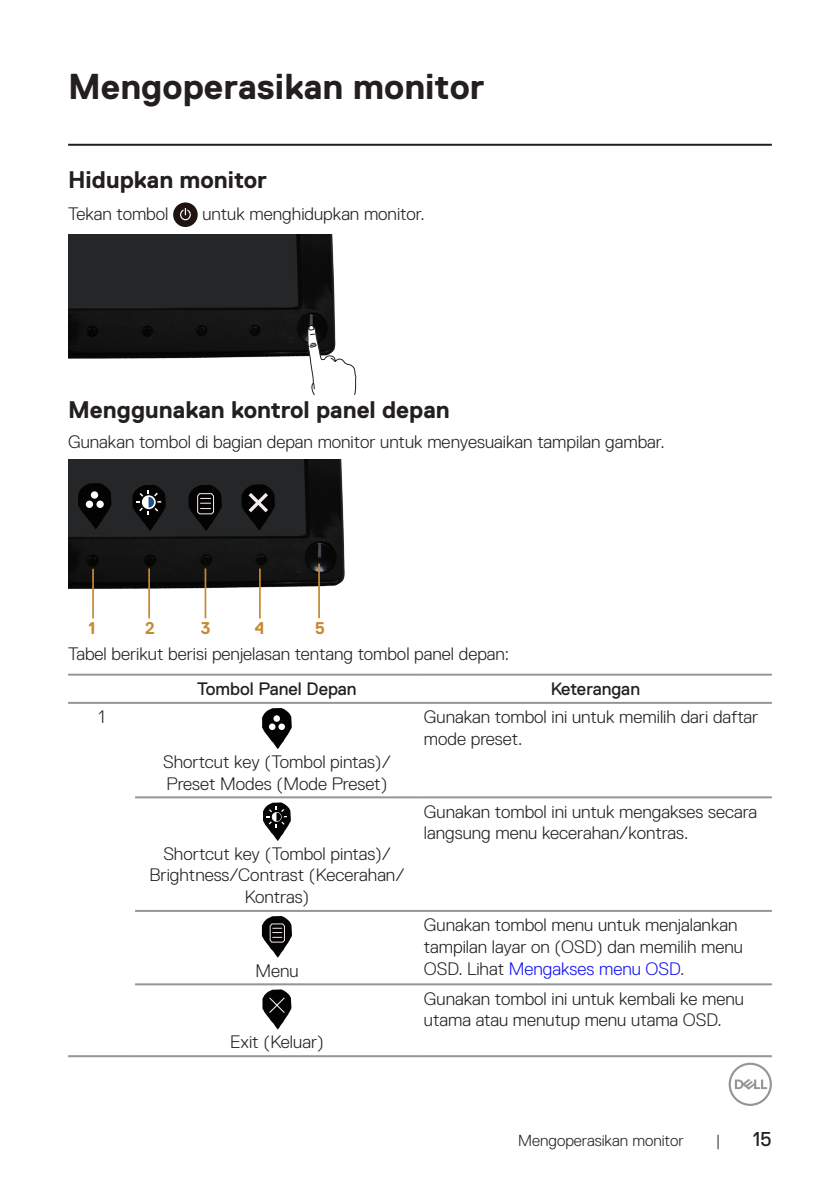
<style>
.page{position:relative;width:840px;height:1191px;background:#fff}
.page>*{position:absolute;margin:0;border:0;box-sizing:border-box;transform-origin:0 0}
.Head_1{font:700 36px "Dell Replica";color:#231f20}
.Head_2{font:700 24px "Dell Replica";color:#231f20}
.t1{font:20px "Dell Replica";color:#231f20}
.text{font:300 18px/21.6px "Dell Replica";color:#231f20}
.text-2{font:18px "Dell Replica";color:#231f20}
.t2{font:700 17px "Dell Replica";color:#c78830}
.t3{font:300 16px "Dell Replica";color:#231f20}
.s1{color:#1111f6}
</style>
<div class="page">
<svg style="left:728px;top:1062px;width:43px;height:44px"></svg>
<hr style="left:68px;top:144px;width:703px;height:2px;background:#231f20">
<div style="left:173px;top:202px;width:24px;height:25px;background:#201412;border-radius:50%"></div>
<svg style="left:180px;top:208px;width:11px;height:12px"></svg>
<img style="left:68px;top:234px;width:267px;height:125px">
<svg style="left:307px;top:325px;width:49px;height:69px"></svg>
<img style="left:68px;top:459px;width:277px;height:131px">
<hr style="left:204px;top:568px;width:2px;height:50px;background:#c78830">
<hr style="left:259px;top:568px;width:1px;height:50px;background:#c78830">
<hr style="left:148px;top:568px;width:2px;height:50px;background:#c78830">
<hr style="left:318px;top:563px;width:2px;height:55px;background:#c78830">
<hr style="left:92px;top:569px;width:2px;height:49px;background:#c78830">
<svg style="left:78px;top:483px;width:33px;height:46px"></svg>
<div style="left:91px;top:491px;width:7px;height:7px;background:#fff;border-radius:50%"></div>
<div style="left:86px;top:500px;width:7px;height:8px;background:#fff;border-radius:50%"></div>
<div style="left:96px;top:500px;width:8px;height:8px;background:#fff;border-radius:50%"></div>
<svg style="left:132px;top:485px;width:34px;height:46px;background:#27292c"></svg>
<svg style="left:188px;top:485px;width:34px;height:46px;background:#1d1d1d"></svg>
<svg style="left:241px;top:484px;width:34px;height:46px;background:#252425"></svg>
<hr style="left:68px;top:673px;width:67px;height:2px;background:#939598">
<hr style="left:135px;top:673px;width:283px;height:2px;background:#939598">
<hr style="left:418px;top:673px;width:353px;height:2px;background:#939598">
<hr style="left:68px;top:702px;width:67px;height:2px;background:#939598">
<hr style="left:135px;top:702px;width:283px;height:2px;background:#939598">
<hr style="left:418px;top:702px;width:353px;height:2px;background:#939598">
<hr style="left:135px;top:796px;width:283px;height:2px;background:#939598">
<hr style="left:418px;top:796px;width:353px;height:2px;background:#939598">
<hr style="left:135px;top:910px;width:283px;height:2px;background:#939598">
<hr style="left:418px;top:910px;width:353px;height:2px;background:#939598">
<hr style="left:135px;top:983px;width:283px;height:2px;background:#939598">
<hr style="left:418px;top:983px;width:353px;height:2px;background:#939598">
<hr style="left:68px;top:1055px;width:67px;height:2px;background:#939598">
<hr style="left:135px;top:1055px;width:283px;height:2px;background:#939598">
<hr style="left:418px;top:1055px;width:353px;height:2px;background:#939598">
<svg style="left:262px;top:708px;width:29px;height:41px"></svg>
<div style="left:273px;top:715px;width:7px;height:7px;background:#fff;border-radius:50%"></div>
<div style="left:269px;top:723px;width:6px;height:7px;background:#fff;border-radius:50%"></div>
<div style="left:278px;top:723px;width:7px;height:7px;background:#fff;border-radius:50%"></div>
<svg style="left:263px;top:802px;width:28px;height:39px"></svg>
<svg style="left:262px;top:916px;width:30px;height:41px"></svg>
<svg style="left:262px;top:989px;width:29px;height:40px"></svg>
<p class="Head_1" style="left:68px;top:66px;width:418px">Mengoperasikan monitor</p>
<p class="Head_2" style="left:68px;top:167px;width:200px">Hidupkan monitor</p>
<p class="text" style="left:68px;top:203px;width:102px">Tekan tombol</p>
<p class="text" style="left:202px;top:203px;width:224px">untuk menghidupkan monitor.</p>
<p class="Head_2" style="left:68px;top:396px;width:383px">Menggunakan kontrol panel depan</p>
<p class="text" style="left:68px;top:430px;width:598px">Gunakan tombol di bagian depan monitor untuk menyesuaikan tampilan gambar.</p>
<p class="t2" style="left:88px;top:619px;width:8px">1</p>
<p class="t2" style="left:145px;top:618px;width:11px">2</p>
<p class="t2" style="left:201px;top:618px;width:11px">3</p>
<p class="t2" style="left:255px;top:618px;width:11px">4</p>
<p class="t2" style="left:315px;top:618px;width:12px">5</p>
<p class="text" style="left:68px;top:642px;width:442px">Tabel berikut berisi penjelasan tentang tombol panel depan:</p>
<p class="text-2" style="left:197px;top:679px;width:161px">Tombol Panel Depan</p>
<p class="text-2" style="left:550px;top:679px;width:91px">Keterangan</p>
<p class="text" style="left:98px;top:706px;width:8px">1</p>
<p class="text" style="left:163px;top:751px;width:229px">Shortcut key (Tombol pintas)/<br>Preset Modes (Mode Preset)</p>
<p class="text" style="left:423px;top:706px;width:336px">Gunakan tombol ini untuk memilih dari daftar mode preset.</p>
<p class="text" style="left:149px;top:843px;width:256px;text-align:center">Shortcut key (Tombol pintas)/<br>Brightness/Contrast (Kecerahan/<br>Kontras)</p>
<p class="text" style="left:255px;top:959px;width:45px">Menu</p>
<p class="text" style="left:230px;top:1031px;width:95px">Exit (Keluar)</p>
<p class="text" style="left:423px;top:801px;width:334px">Gunakan tombol ini untuk mengakses secara langsung menu kecerahan/kontras.</p>
<p class="text" style="left:423px;top:914px;width:320px">Gunakan tombol menu untuk menjalankan tampilan layar on (OSD) dan memilih menu<br>OSD. Lihat <span class="s1">Mengakses menu OSD</span>.</p>
<p class="text" style="left:423px;top:987px;width:321px">Gunakan tombol ini untuk kembali ke menu utama atau menutup menu utama OSD.</p>
<p class="t3" style="left:518px;top:1131px;width:167px">Mengoperasikan monitor</p>
<p class="t3" style="left:715px;top:1131px;width:6px">|</p>
<p class="t1" style="left:752px;top:1127px;width:21px">15</p>
</div>
